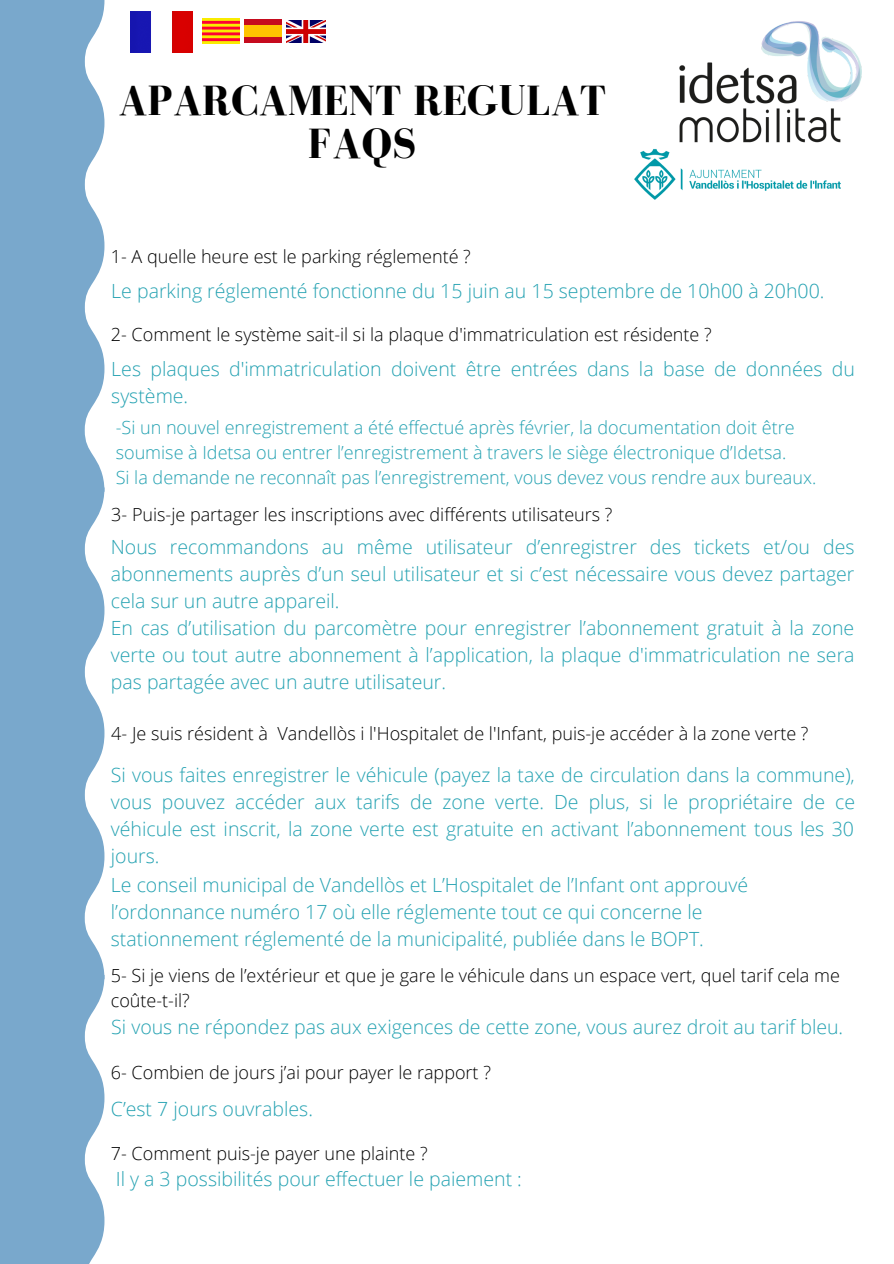
<style>
.page{position:relative;width:894px;height:1264px;background:#fff}
.page>*{position:absolute;margin:0;border:0;box-sizing:border-box;transform-origin:0 0}
.t1{font:700 43.5px "Bodoni FLF";color:#000}
.t2{font:300 19.5px/27px "Open Sans";color:#25a2b2;text-align:justify}
.t3{font:300 18px/24.8px "Open Sans";color:#000}
.t4{font:300 18px/24.8px "Open Sans";color:#25a2b2}
</style>
<div class="page">
<img style="left:634px;top:21px;width:228px;height:179px">
<svg style="left:0;top:0;width:104px;height:487px;background:#82aecf"></svg>
<svg style="left:0;top:487px;width:104px;height:488px;background:#82aecf"></svg>
<svg style="left:0;top:975px;width:104px;height:288px;background:#83aecf"></svg>
<img style="left:130px;top:11px;width:62px;height:42px">
<img style="left:202px;top:19px;width:37px;height:25px">
<img style="left:245px;top:19px;width:37px;height:24px">
<img style="left:286px;top:20px;width:40px;height:23px">
<p class="t1" style="left:118px;top:76px;width:489px">APARCAMENT REGULAT</p>
<p class="t1" style="left:308px;top:120px;width:110px">FAQS</p>
<p class="t3" style="left:111px;top:244px;width:361px">1- A quelle heure est le parking réglementé ?</p>
<p class="t2" style="left:111px;top:277px;width:714px">Le parking réglementé fonctionne du 15 juin au 15 septembre de 10h00 à 20h00.</p>
<p class="t3" style="left:111px;top:322px;width:602px">2- Comment le système sait-il si la plaque d'immatriculation est résidente ?</p>
<p class="t2" style="left:111px;top:354px;width:745px">Les plaques d'immatriculation doivent être entrées dans la base de données du système.</p>
<p class="t4" style="left:116px;top:415px;width:680px">-Si un nouvel enregistrement a été effectué après février, la documentation doit être soumise à Idetsa ou entrer l’enregistrement à travers le siège électronique d’Idetsa.</p>
<p class="t4" style="left:116px;top:464px;width:701px">Si la demande ne reconnaît pas l’enregistrement, vous devez vous rendre aux bureaux.</p>
<p class="t3" style="left:111px;top:502px;width:502px">3- Puis-je partager les inscriptions avec différents utilisateurs ?</p>
<p class="t2" style="left:111px;top:532px;width:745px">Nous recommandons au même utilisateur d’enregistrer des tickets et/ou des abonnements auprès d’un seul utilisateur et si c’est nécessaire vous devez partager cela sur un autre appareil.</p>
<p class="t2" style="left:111px;top:613px;width:745px">En cas d’utilisation du parcomètre pour enregistrer l’abonnement gratuit à la zone verte ou tout autre abonnement à l’application, la plaque d'immatriculation ne sera pas partagée avec un autre utilisateur.</p>
<p class="t3" style="left:111px;top:720px;width:698px">4- Je suis résident à Vandellòs i l'Hospitalet de l'Infant, puis-je accéder à la zone verte ?</p>
<p class="t2" style="left:111px;top:761px;width:745px">Si vous faites enregistrer le véhicule (payez la taxe de circulation dans la commune), vous pouvez accéder aux tarifs de zone verte. De plus, si le propriétaire de ce véhicule est inscrit, la zone verte est gratuite en activant l’abonnement tous les 30 jours.</p>
<p class="t2" style="left:111px;top:870px;width:638px;text-align:left">Le conseil municipal de Vandellòs et L’Hospitalet de l’Infant ont approuvé l’ordonnance numéro 17 où elle réglemente tout ce qui concerne le stationnement réglementé de la municipalité, publiée dans le BOPT.</p>
<p class="t3" style="left:111px;top:962px;width:730px">5- Si je viens de l’extérieur et que je gare le véhicule dans un espace vert, quel tarif cela me coûte-t-il?</p>
<p class="t2" style="left:111px;top:1013px;width:733px">Si vous ne répondez pas aux exigences de cette zone, vous aurez droit au tarif bleu.</p>
<p class="t3" style="left:111px;top:1059px;width:381px">6- Combien de jours j’ai pour payer le rapport ?</p>
<p class="t2" style="left:111px;top:1095px;width:203px">C’est 7 jours ouvrables.</p>
<p class="t3" style="left:111px;top:1140px;width:318px">7- Comment puis-je payer une plainte ?</p>
<p class="t2" style="left:116px;top:1165px;width:407px">Il y a 3 possibilités pour effectuer le paiement :</p>
</div>
